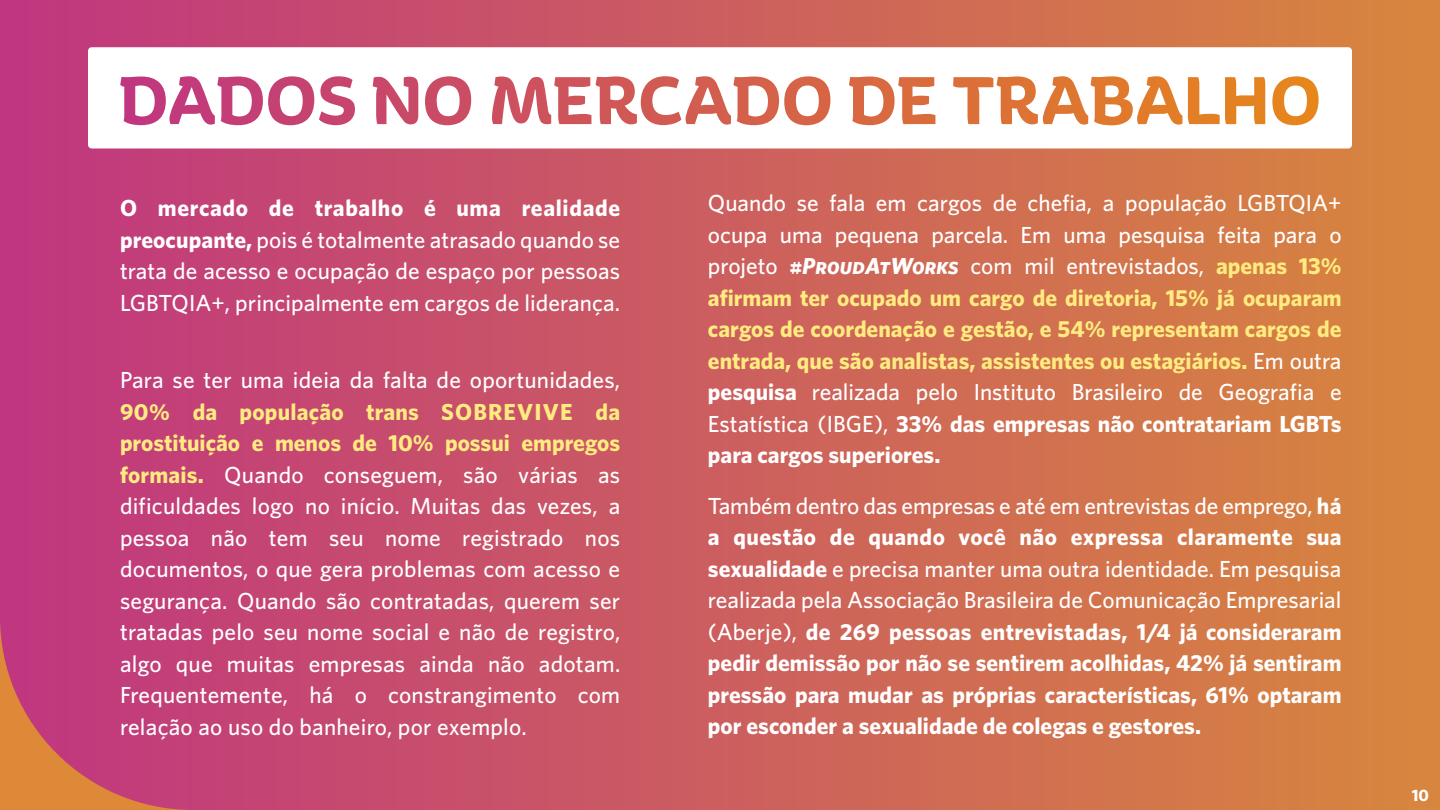
<style>
.page{position:relative;width:1440px;height:810px;background:#fff}
.page>*{position:absolute;margin:0;border:0;box-sizing:border-box;transform-origin:0 0}
.t1{font:500 23.25px/31.5px "Whitney";letter-spacing:.005em;color:#fff;text-align:justify}
.t2{font:700 23.25px/31.5px "Whitney";color:#fff;text-align:justify}
.t3{font:700 16.5px "Whitney";color:#fff}
.s1{font-weight:700}
.s2{font-weight:700;color:#ffeb80}
.s3{font-family:"Whitney Bold Italic SC";font-weight:400}
.s4{font-weight:500}
</style>
<div class="page">
<div style="left:0;top:0;width:1440px;height:810px;background:linear-gradient(to right,#c03680,#d8873e)"></div>
<div style="left:88px;top:47px;width:1264px;height:101px;background:#fff;border-radius:4px"></div>
<svg style="left:120px;top:76px;width:235px;height:49px"></svg>
<svg style="left:373px;top:77px;width:45px;height:47px"></svg>
<svg style="left:425px;top:76px;width:46px;height:49px"></svg>
<svg style="left:492px;top:76px;width:338px;height:49px"></svg>
<svg style="left:849px;top:77px;width:86px;height:48px"></svg>
<svg style="left:953px;top:76px;width:229px;height:49px"></svg>
<svg style="left:1188px;top:77px;width:77px;height:47px"></svg>
<svg style="left:1272px;top:76px;width:47px;height:49px"></svg>
<svg style="left:0;top:617px;width:193px;height:193px;background:#c74c6c"></svg>
<p class="t1" style="left:120px;top:192px;width:502px"><span class="s1">O mercado de trabalho é uma realidade preocupante,</span> pois é totalmente atrasado quando se trata de acesso e ocupação de espaço por pessoas LGBTQIA+, principalmente em cargos de liderança.</p>
<p class="t1" style="left:120px;top:364px;width:502px">Para se ter uma ideia da falta de oportunidades,</p>
<p class="t1" style="left:120px;top:395px;width:502px"><span class="s2">90% da população trans SOBREVIVE da prostituição e menos de 10% possui empregos formais.</span> Quando conseguem, são várias as dificuldades logo no início. Muitas das vezes, a pessoa não tem seu nome registrado nos documentos, o que gera problemas com acesso e segurança. Quando são contratadas, querem ser tratadas pelo seu nome social e não de registro, algo que muitas empresas ainda não adotam.<br>Frequentemente, há o constrangimento com relação ao uso do banheiro, por exemplo.</p>
<p class="t1" style="left:708px;top:187px;width:635px">Quando se fala em cargos de chefia, a população LGBTQIA+ ocupa uma pequena parcela. Em uma pesquisa feita para o projeto <span class="s3">#ProudAtWorks</span> com mil entrevistados, <span class="s2">apenas 13% afirmam ter ocupado um cargo de diretoria, 15% já ocuparam cargos de coordenação e gestão, e 54% representam cargos de entrada, que são analistas, assistentes ou estagiários.</span> Em outra <span class="s1">pesquisa</span> realizada pelo Instituto Brasileiro de Geografia e Estatística (IBGE), <span class="s1">33% das empresas não contratariam LGBTs para cargos superiores.</span></p>
<p class="t2" style="left:708px;top:489px;width:635px"><span class="s4">Também dentro das empresas e até em entrevistas de emprego,</span> há a questão de quando você não expressa claramente sua sexualidade <span class="s4">e precisa manter uma outra identidade. Em pesquisa realizada pela Associação Brasileira de Comunicação Empresarial (Aberje),</span> de 269 pessoas entrevistadas, 1/4 já consideraram pedir demissão por não se sentirem acolhidas, 42% já sentiram pressão para mudar as próprias características, 61% optaram por esconder a sexualidade de colegas e gestores.</p>
<p class="t3" style="left:1412px;top:786px;width:19px">10</p>
</div>
